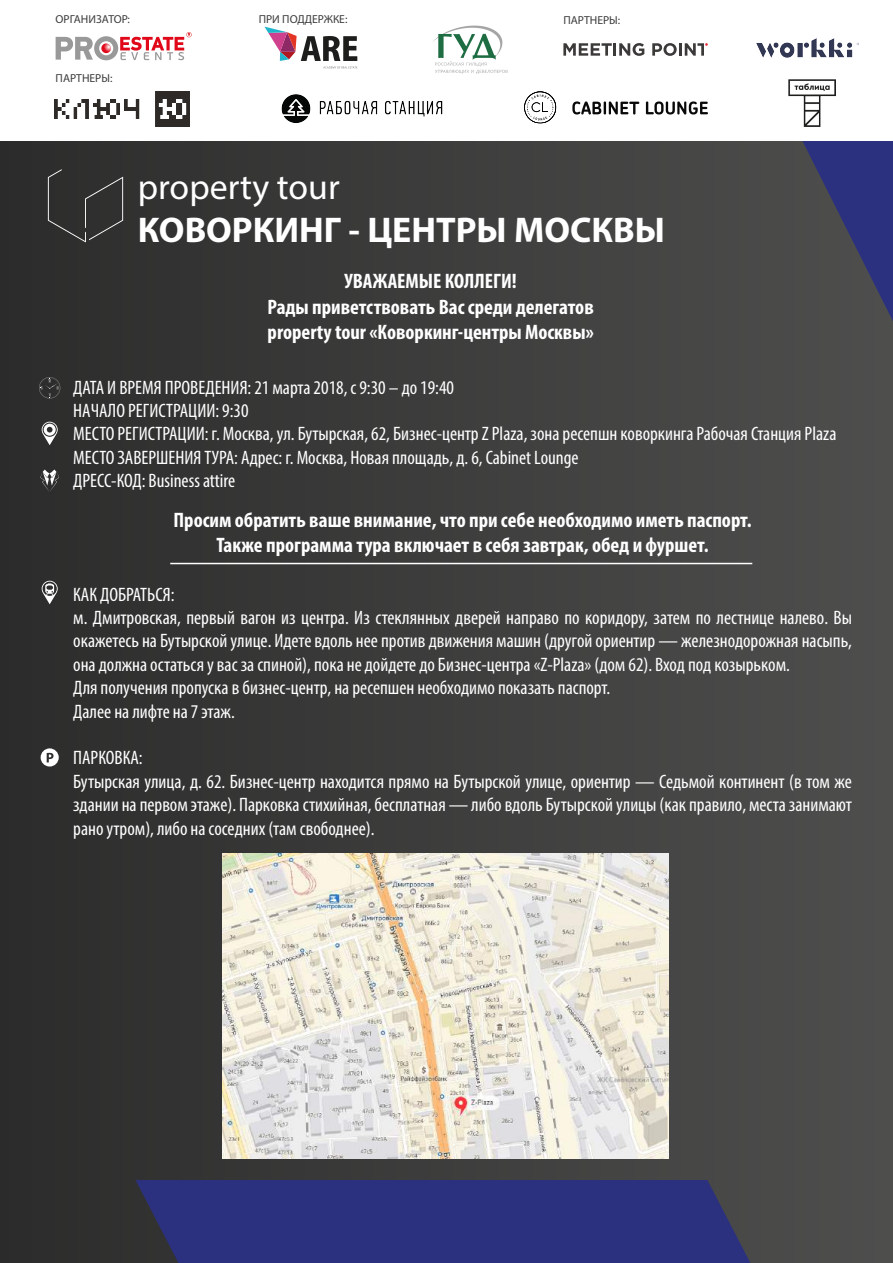
<style>
.page{position:relative;width:893px;height:1263px;background:#fff}
.page>*{position:absolute;margin:0;border:0;box-sizing:border-box;transform-origin:0 0}
.t1{font:700 35.85px "Myriad Pro";color:#fff}
.t2{font:35.85px "Myriad Pro";color:#fff}
.t3{font:700 condensed 21px/25.2px "Myriad Pro";color:#fff;text-align:center}
.t4{font:condensed 19.5px/23.4px "Myriad Pro";color:#fff}
.t5{font:11.55px "Myriad Pro";color:#3c3c3b}
</style>
<div class="page">
<div style="left:0;top:0;width:893px;height:1263px;background:linear-gradient(to right,#2c2c2c,#4f4f4f)"></div>
<div style="left:136px;top:1180px;width:614px;height:83px;background:#2b317f"></div>
<svg style="left:732px;top:141px;width:161px;height:180px;background:#424357"></svg>
<svg style="left:48px;top:169px;width:75px;height:73px;background:#373737"></svg>
<div style="left:0;top:0;width:893px;height:141px;background:#fff"></div>
<svg style="left:433px;top:26px;width:75px;height:48px"></svg>
<svg style="left:264px;top:27px;width:93px;height:42px"></svg>
<svg style="left:56px;top:32px;width:136px;height:28px"></svg>
<svg style="left:563px;top:43px;width:81px;height:13px"></svg>
<svg style="left:652px;top:43px;width:56px;height:13px"></svg>
<img style="left:756px;top:38px;width:102px;height:19px">
<img style="left:281px;top:94px;width:162px;height:29px">
<img style="left:788px;top:79px;width:48px;height:48px">
<img style="left:54px;top:92px;width:136px;height:34px">
<svg style="left:572px;top:101px;width:67px;height:13px"></svg>
<svg style="left:646px;top:101px;width:62px;height:14px"></svg>
<svg style="left:524px;top:91px;width:32px;height:32px"></svg>
<svg style="left:41px;top:748px;width:18px;height:18px"></svg>
<svg style="left:39px;top:377px;width:22px;height:22px"></svg>
<svg style="left:42px;top:422px;width:16px;height:23px"></svg>
<svg style="left:42px;top:581px;width:16px;height:23px"></svg>
<svg style="left:40px;top:469px;width:19px;height:23px"></svg>
<hr style="left:170px;top:563px;width:582px;height:1px;background:#fff">
<img style="left:222px;top:854px;width:446px;height:304px">
<p class="t5" style="left:56px;top:12px;width:76px">ОРГАНИЗАТОР:</p>
<p class="t5" style="left:56px;top:71px;width:58px">ПАРТНЕРЫ:</p>
<p class="t5" style="left:259px;top:12px;width:90px">ПРИ ПОДДЕРЖКЕ:</p>
<p class="t5" style="left:563px;top:13px;width:58px">ПАРТНЕРЫ:</p>
<h1 class="t2" style="left:138px;top:165px;width:203px">property tour</h1>
<h1 class="t1" style="left:138px;top:207px;width:529px">КОВОРКИНГ - ЦЕНТРЫ МОСКВЫ</h1>
<p class="t3" style="left:267px;top:268px;width:328px">УВАЖАЕМЫЕ КОЛЛЕГИ!<br>Рады приветствовать Вас среди делегатов property tour «Коворкинг-центры Москвы»</p>
<p class="t4" style="left:73px;top:375px;width:765px">ДАТА И ВРЕМЯ ПРОВЕДЕНИЯ: 21 марта 2018, с 9:30 – до 19:40<br>НАЧАЛО РЕГИСТРАЦИИ: 9:30<br>МЕСТО РЕГИСТРАЦИИ: г. Москва, ул. Бутырская, 62, Бизнес-центр Z Plaza, зона ресепшн коворкинга Рабочая Станция Plaza МЕСТО ЗАВЕРШЕНИЯ ТУРА: Адрес: г. Москва, Новая площадь, д. 6, Cabinet Lounge<br>ДРЕСС-КОД: Business attire</p>
<p class="t3" style="left:174px;top:507px;width:580px">Просим обратить ваше внимание, что при себе необходимо иметь паспорт.<br>Также программа тура включает в себя завтрак, обед и фуршет.</p>
<p class="t4" style="left:73px;top:582px;width:780px">КАК ДОБРАТЬСЯ:<br>м. Дмитровская, первый вагон из центра. Из стеклянных дверей направо по коридору, затем по лестнице налево. Вы окажетесь на Бутырской улице. Идете вдоль нее против движения машин (другой ориентир — железнодорожная насыпь, она должна остаться у вас за спиной), пока не дойдете до Бизнес-центра «Z-Plaza» (дом 62). Вход под козырьком.<br>Для получения пропуска в бизнес-центр, на ресепшен необходимо показать паспорт.<br>Далее на лифте на 7 этаж.</p>
<p class="t4" style="left:73px;top:746px;width:780px">ПАРКОВКА:<br>Бутырская улица, д. 62. Бизнес-центр находится прямо на Бутырской улице, ориентир — Седьмой континент (в том же здании на первом этаже). Парковка стихийная, бесплатная — либо вдоль Бутырской улицы (как правило, места занимают рано утром), либо на соседних (там свободнее).</p>
</div>
